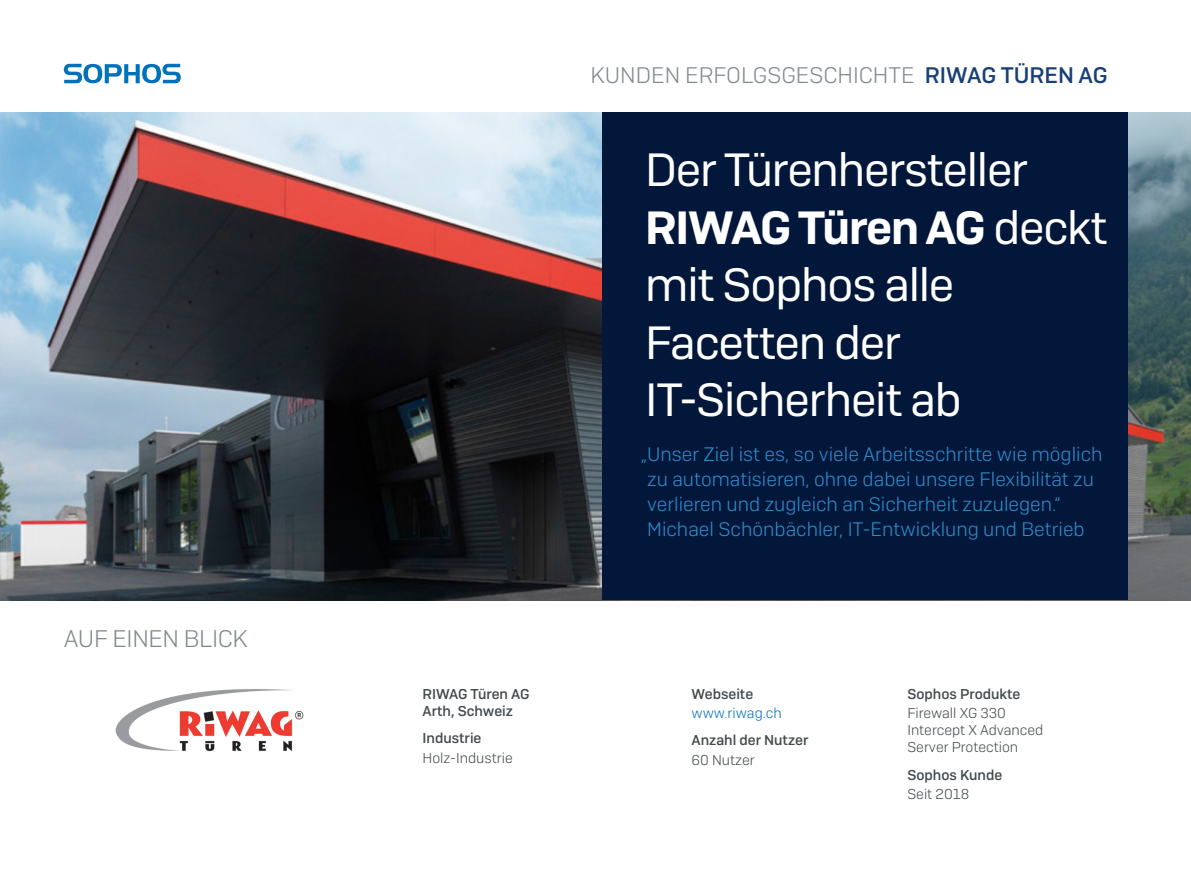
<style>
.page{position:relative;width:1191px;height:893px;background:#fff}
.page>*{position:absolute;margin:0;border:0;box-sizing:border-box;transform-origin:0 0}
.t1{font:46.5px/57.4px "Sophos Sans";letter-spacing:-.025em;color:#fff}
.t2{font:300 24px "Sophos Sans";letter-spacing:-.015em;color:#81898e}
.t3{font:300 22.5px "Sophos Sans";color:#81898e}
.Front_Page_Copy{font:300 19.5px/25px "Sophos Sans";color:#308ecd}
.t4{font:500 14.25px/17.1px "Sophos Sans";color:#43494d}
.Info_Copy{font:300 14.25px/17.1px "Sophos Sans";color:#43494d}
.Hyperlink{font:300 14.25px "Sophos Sans";color:#0072bc}
.s1{font-weight:500;color:#193f77}
.s2{font-weight:600}
</style>
<div class="page">
<svg style="left:64px;top:64px;width:117px;height:19px"></svg>
<img style="left:0;top:113px;width:1191px;height:487px">
<div style="left:602px;top:113px;width:525px;height:487px;background:#02173a"></div>
<img style="left:115px;top:689px;width:189px;height:63px">
<p class="t2" style="left:64px;top:625px;width:186px">AUF EINEN BLICK</p>
<p class="t4" style="left:422px;top:685px;width:108px">RIWAG Türen AG<br>Arth, Schweiz</p>
<p class="t4" style="left:422px;top:730px;width:60px">Industrie</p>
<p class="Info_Copy" style="left:422px;top:749px;width:92px">Holz-Industrie</p>
<p class="t3" style="left:590px;top:62px;width:518px">KUNDEN ERFOLGSGESCHICHTE <span class="s1">RIWAG TÜREN AG</span></p>
<p class="t1" style="left:645px;top:141px;width:464px">Der Türenhersteller<br><span class="s2">RIWAG Türen AG</span> deckt mit Sophos alle<br>Facetten der<br>IT-Sicherheit ab</p>
<p class="Front_Page_Copy" style="left:647px;top:441px;width:457px;text-indent:-6px">„Unser Ziel ist es, so viele Arbeitsschritte wie möglich zu automatisieren, ohne dabei unsere Flexibilität zu verlieren und zugleich an Sicherheit zuzulegen.“ Michael Schönbächler, IT-Entwicklung und Betrieb</p>
<p class="t4" style="left:691px;top:685px;width:63px">Webseite</p>
<p class="Hyperlink" style="left:691px;top:704px;width:92px">www.riwag.ch</p>
<p class="t4" style="left:691px;top:732px;width:118px">Anzahl der Nutzer</p>
<p class="Info_Copy" style="left:691px;top:751px;width:65px">60 Nutzer</p>
<p class="t4" style="left:907px;top:685px;width:115px">Sophos Produkte</p>
<p class="Info_Copy" style="left:907px;top:704px;width:137px">Firewall XG 330<br>Intercept X Advanced<br>Server Protection</p>
<p class="t4" style="left:907px;top:766px;width:96px">Sophos Kunde</p>
<p class="Info_Copy" style="left:907px;top:785px;width:63px">Seit 2018</p>
</div>
